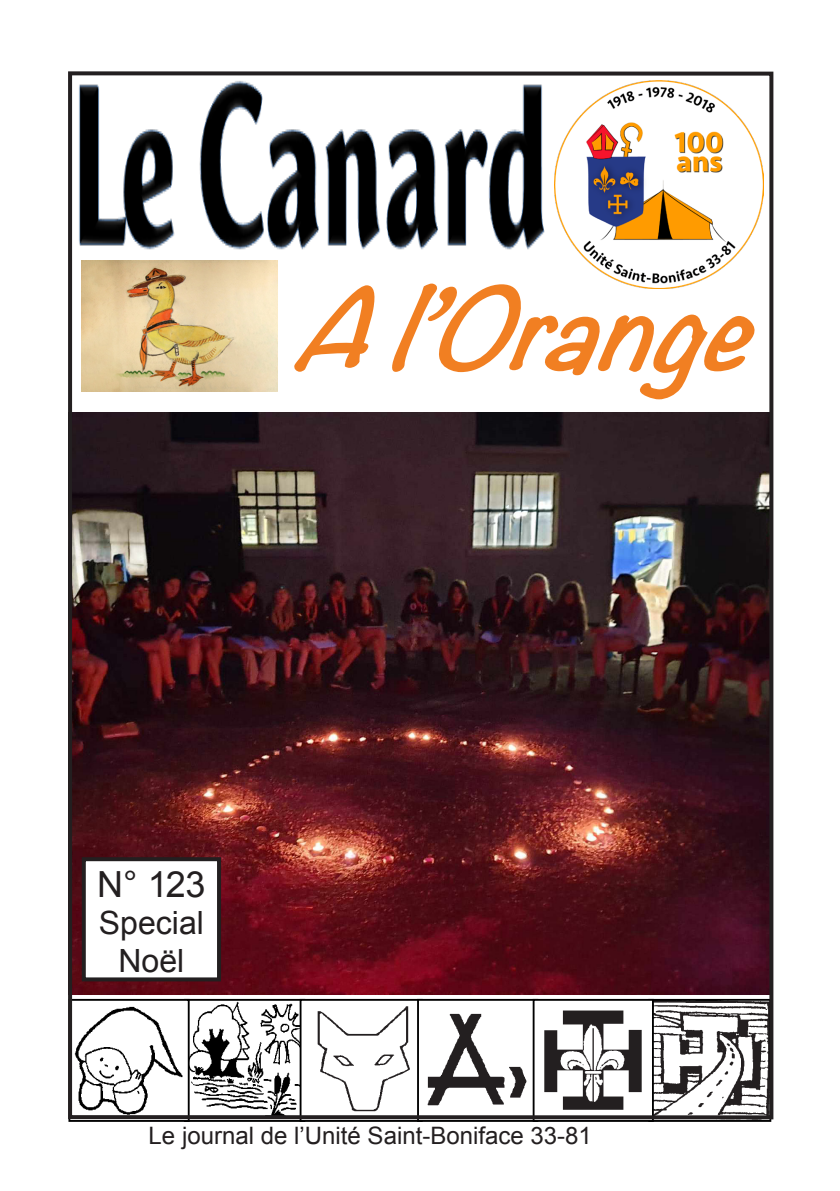
<style>
.page{position:relative;width:840px;height:1191px;background:#fff}
.page>*{position:absolute;margin:0;border:0;box-sizing:border-box;transform-origin:0 0}
.t1{font:italic 700 100px "Noteworthy";color:#f17f22}
.t2{font:36px "Arial";color:#231f20}
.t3{font:32px "Arial";color:#231f20}
.t4{font:24px "Arial";color:#231f20}
</style>
<div class="page">
<img style="left:73px;top:413px;width:695px;height:582px">
<img style="left:189px;top:1002px;width:110px;height:112px">
<div style="left:184px;top:999px;width:121px;height:122px;border:2px solid #000"></div>
<img style="left:74px;top:1002px;width:112px;height:112px">
<div style="left:68px;top:999px;width:121px;height:122px;border:2px solid #000"></div>
<img style="left:302px;top:1002px;width:108px;height:112px">
<div style="left:299px;top:999px;width:123px;height:122px;border:2px solid #000"></div>
<img style="left:420px;top:1002px;width:107px;height:112px">
<div style="left:417px;top:999px;width:121px;height:122px;border:2px solid #000"></div>
<img style="left:653px;top:1002px;width:114px;height:112px">
<div style="left:648px;top:999px;width:122px;height:122px;border:2px solid #000"></div>
<img style="left:535px;top:1002px;width:115px;height:112px">
<div style="left:532px;top:999px;width:121px;height:122px;border:2px solid #000"></div>
<div style="left:68px;top:71px;width:705px;height:1048px;border:4px solid #231f20"></div>
<img style="left:560px;top:80px;width:203px;height:209px">
<div style="left:84px;top:859px;width:135px;height:120px;background:#fff"></div>
<div style="left:82px;top:857px;width:139px;height:124px;border:4px solid #231f20"></div>
<img style="left:72px;top:72px;width:488px;height:188px">
<img style="left:82px;top:260px;width:195px;height:131px">
<p class="t1" style="left:289px;top:241px;width:529px">Al’Orange</p>
<p class="t2" style="left:97px;top:861px;width:110px">N° 123</p>
<p class="t3" style="left:99px;top:901px;width:106px">Special</p>
<p class="t3" style="left:118px;top:940px;width:67px">Noël</p>
<p class="t4" style="left:148px;top:1120px;width:444px">Le journal de l’Unité Saint-Boniface 33-81</p>
</div>
